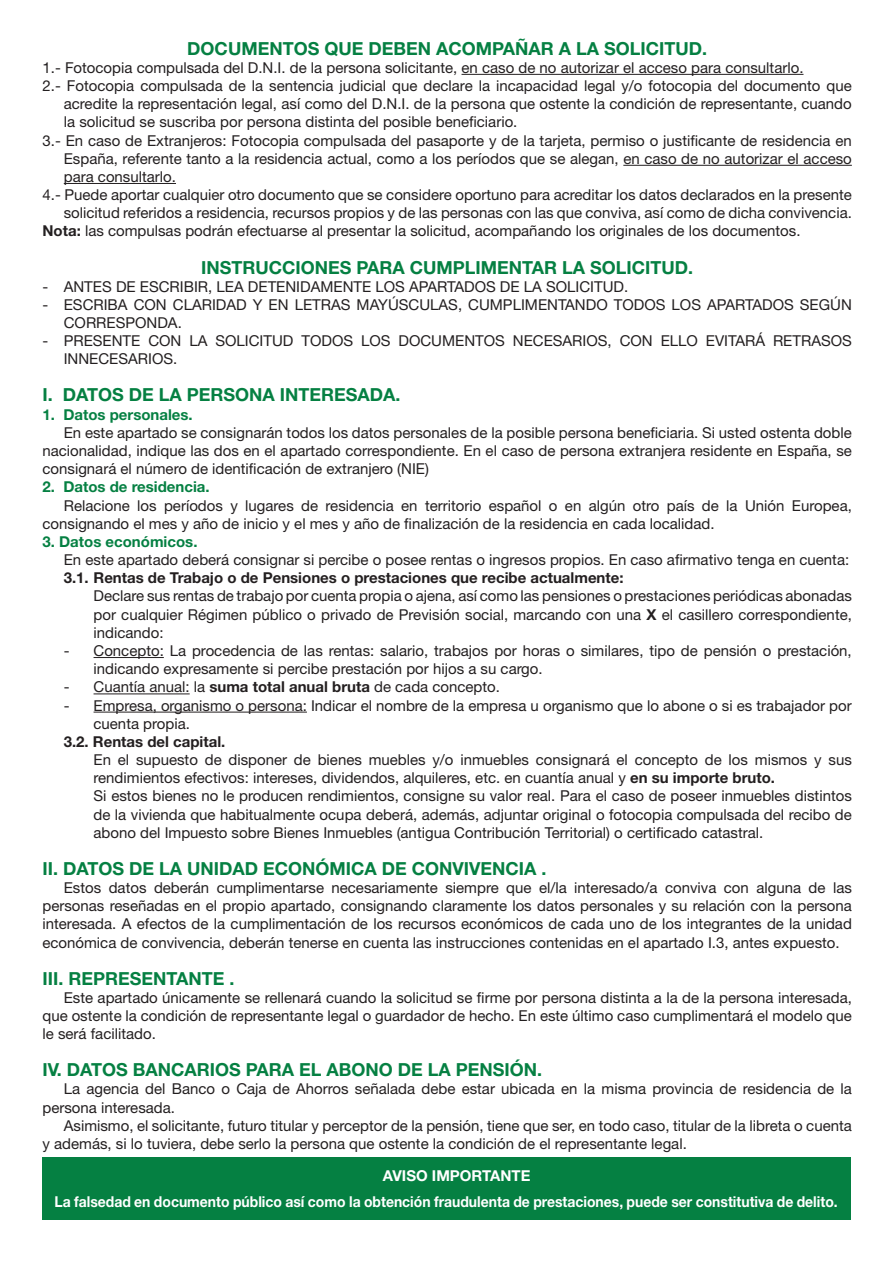
<style>
.page{position:relative;width:893px;height:1263px;background:#fff}
.page>*{position:absolute;margin:0;border:0;box-sizing:border-box;transform-origin:0 0}
.t1{font:700 18px "Helvetica Neue LT Std";color:#058042}
.t2{font:15px/18.1px "Helvetica Neue LT Std";color:#231f20}
.t3{font:700 15px/26.1px "Helvetica Neue LT Std";color:#fff}
.t4{font:700 15px "Helvetica Neue LT Std";color:#231f20}
.t5{font:700 15px "Helvetica Neue LT Std";color:#058042}
.s1{font-weight:700}
</style>
<div class="page">
<hr style="left:461px;top:74px;width:342px;height:1px;background:#231f20">
<hr style="left:623px;top:165px;width:229px;height:1px;background:#231f20">
<hr style="left:64px;top:183px;width:112px;height:1px;background:#231f20">
<hr style="left:94px;top:657px;width:70px;height:1px;background:#231f20">
<hr style="left:94px;top:693px;width:96px;height:1px;background:#231f20">
<hr style="left:94px;top:712px;width:213px;height:1px;background:#231f20">
<div style="left:42px;top:1157px;width:808px;height:63px;background:#058042"></div>
<p class="t1" style="left:187px;top:37px;width:521px">DOCUMENTOS QUE DEBEN ACOMPAÑAR A LA SOLICITUD.</p>
<p class="t2" style="left:43px;top:58px;width:762px">1.- Fotocopia compulsada del D.N.I. de la persona solicitante, en caso de no autorizar el acceso para consultarlo.</p>
<p class="t2" style="left:43px;top:76px;width:811px">2.- Fotocopia compulsada de la sentencia judicial que declare la incapacidad legal y/o fotocopia del documento que</p>
<p class="t2" style="left:64px;top:95px;width:789px">acredite la representación legal, así como del D.N.I. de la persona que ostente la condición de representante, cuando</p>
<p class="t2" style="left:64px;top:113px;width:455px">la solicitud se suscriba por persona distinta del posible beneficiario.</p>
<p class="t2" style="left:43px;top:131px;width:811px">3.- En caso de Extranjeros: Fotocopia compulsada del pasaporte y de la tarjeta, permiso o justificante de residencia en</p>
<p class="t2" style="left:64px;top:149px;width:790px">España, referente tanto a la residencia actual, como a los períodos que se alegan, en caso de no autorizar el acceso</p>
<p class="t2" style="left:64px;top:167px;width:114px">para consultarlo.</p>
<p class="t2" style="left:43px;top:185px;width:811px">4.- Puede aportar cualquier otro documento que se considere oportuno para acreditar los datos declarados en la presente</p>
<p class="t2" style="left:64px;top:204px;width:790px">solicitud referidos a residencia, recursos propios y de las personas con las que conviva, así como de dicha convivencia.</p>
<p class="t2" style="left:43px;top:222px;width:759px"><span class="s1">Nota:</span> las compulsas podrán efectuarse al presentar la solicitud, acompañando los originales de los documentos.</p>
<p class="t1" style="left:201px;top:256px;width:493px">INSTRUCCIONES PARA CUMPLIMENTAR LA SOLICITUD.</p>
<p class="t2" style="left:43px;top:277px;width:587px">- ANTES DE ESCRIBIR, LEA DETENIDAMENTE LOS APARTADOS DE LA SOLICITUD.</p>
<p class="t2" style="left:64px;top:295px;width:789px;text-indent:-21px">- ESCRIBA CON CLARIDAD Y EN LETRAS MAYÚSCULAS, CUMPLIMENTANDO TODOS LOS APARTADOS SEGÚN<br>CORRESPONDA.</p>
<p class="t2" style="left:64px;top:332px;width:790px;text-indent:-21px">- PRESENTE CON LA SOLICITUD TODOS LOS DOCUMENTOS NECESARIOS, CON ELLO EVITARÁ RETRASOS<br>INNECESARIOS.</p>
<p class="t1" style="left:43px;top:384px;width:360px">I. DATOS DE LA PERSONA INTERESADA.</p>
<p class="t5" style="left:43px;top:405px;width:152px">1. Datos personales.</p>
<p class="t2" style="left:43px;top:423px;width:811px;text-align:justify;text-indent:21px">En este apartado se consignarán todos los datos personales de la posible persona beneficiaria. Si usted ostenta doble nacionalidad, indique las dos en el apartado correspondiente. En el caso de persona extranjera residente en España, se consignará el número de identificación de extranjero (NIE)</p>
<p class="t5" style="left:43px;top:478px;width:169px">2. Datos de residencia.</p>
<p class="t2" style="left:43px;top:496px;width:811px;text-indent:21px">Relacione los períodos y lugares de residencia en territorio español o en algún otro país de la Unión Europea, consignando el mes y año de inicio y el mes y año de finalización de la residencia en cada localidad.</p>
<p class="t5" style="left:43px;top:532px;width:156px">3. Datos económicos.</p>
<p class="t2" style="left:64px;top:550px;width:787px">En este apartado deberá consignar si percibe o posee rentas o ingresos propios. En caso afirmativo tenga en cuenta:</p>
<p class="t4" style="left:64px;top:569px;width:561px">3.1. Rentas de Trabajo o de Pensiones o prestaciones que recibe actualmente:</p>
<p class="t2" style="left:94px;top:587px;width:760px;text-align:justify">Declare sus rentas de trabajo por cuenta propia o ajena, así como las pensiones o prestaciones periódicas abonadas por cualquier Régimen público o privado de Previsión social, marcando con una <span class="s1">X</span> el casillero correspondiente, indicando:</p>
<p class="t2" style="left:94px;top:641px;width:760px;text-indent:-30px">- Concepto: La procedencia de las rentas: salario, trabajos por horas o similares, tipo de pensión o prestación, indicando expresamente si percibe prestación por hijos a su cargo.</p>
<p class="t2" style="left:64px;top:678px;width:438px">- Cuantía anual: la <span class="s1">suma total anual bruta</span> de cada concepto.</p>
<p class="t2" style="left:94px;top:696px;width:760px;text-indent:-30px">- Empresa, organismo o persona: Indicar el nombre de la empresa u organismo que lo abone o si es trabajador por cuenta propia.</p>
<p class="t4" style="left:64px;top:732px;width:163px">3.2. Rentas del capital.</p>
<p class="t2" style="left:94px;top:750px;width:760px">En el supuesto de disponer de bienes muebles y/o inmuebles consignará el concepto de los mismos y sus rendimientos efectivos: intereses, dividendos, alquileres, etc. en cuantía anual y <span class="s1">en su importe bruto.<br></span>Si estos bienes no le producen rendimientos, consigne su valor real. Para el caso de poseer inmuebles distintos de la vivienda que habitualmente ocupa deberá, además, adjuntar original o fotocopia compulsada del recibo de abono del Impuesto sobre Bienes Inmuebles (antigua Contribución Territorial) o certificado catastral.</p>
<p class="t1" style="left:43px;top:857px;width:505px">II. DATOS DE LA UNIDAD ECONÓMICA DE CONVIVENCIA .</p>
<p class="t2" style="left:43px;top:878px;width:811px;text-align:justify;text-indent:21px">Estos datos deberán cumplimentarse necesariamente siempre que el/la interesado/a conviva con alguna de las personas reseñadas en el propio apartado, consignando claramente los datos personales y su relación con la persona interesada. A efectos de la cumplimentación de los recursos económicos de cada uno de los integrantes de la unidad económica de convivencia, deberán tenerse en cuenta las instrucciones contenidas en el apartado I.3, antes expuesto.</p>
<p class="t1" style="left:43px;top:967px;width:193px">III. REPRESENTANTE .</p>
<p class="t2" style="left:43px;top:988px;width:811px;text-align:justify;text-indent:21px">Este apartado únicamente se rellenará cuando la solicitud se firme por persona distinta a la de la persona interesada, que ostente la condición de representante legal o guardador de hecho. En este último caso cumplimentará el modelo que le será facilitado.</p>
<p class="t1" style="left:43px;top:1058px;width:501px">IV. DATOS BANCARIOS PARA EL ABONO DE LA PENSIÓN.</p>
<p class="t2" style="left:43px;top:1080px;width:811px;text-indent:21px">La agencia del Banco o Caja de Ahorros señalada debe estar ubicada en la misma provincia de residencia de la persona interesada.</p>
<p class="t2" style="left:43px;top:1116px;width:811px;text-indent:21px">Asimismo, el solicitante, futuro titular y perceptor de la pensión, tiene que ser, en todo caso, titular de la libreta o cuenta y además, si lo tuviera, debe serlo la persona que ostente la condición de el representante legal.</p>
<p class="t3" style="left:54px;top:1162px;width:785px;text-indent:328px">AVISO IMPORTANTE<br>La falsedad en documento público así como la obtención fraudulenta de prestaciones, puede ser constitutiva de delito.</p>
</div>
